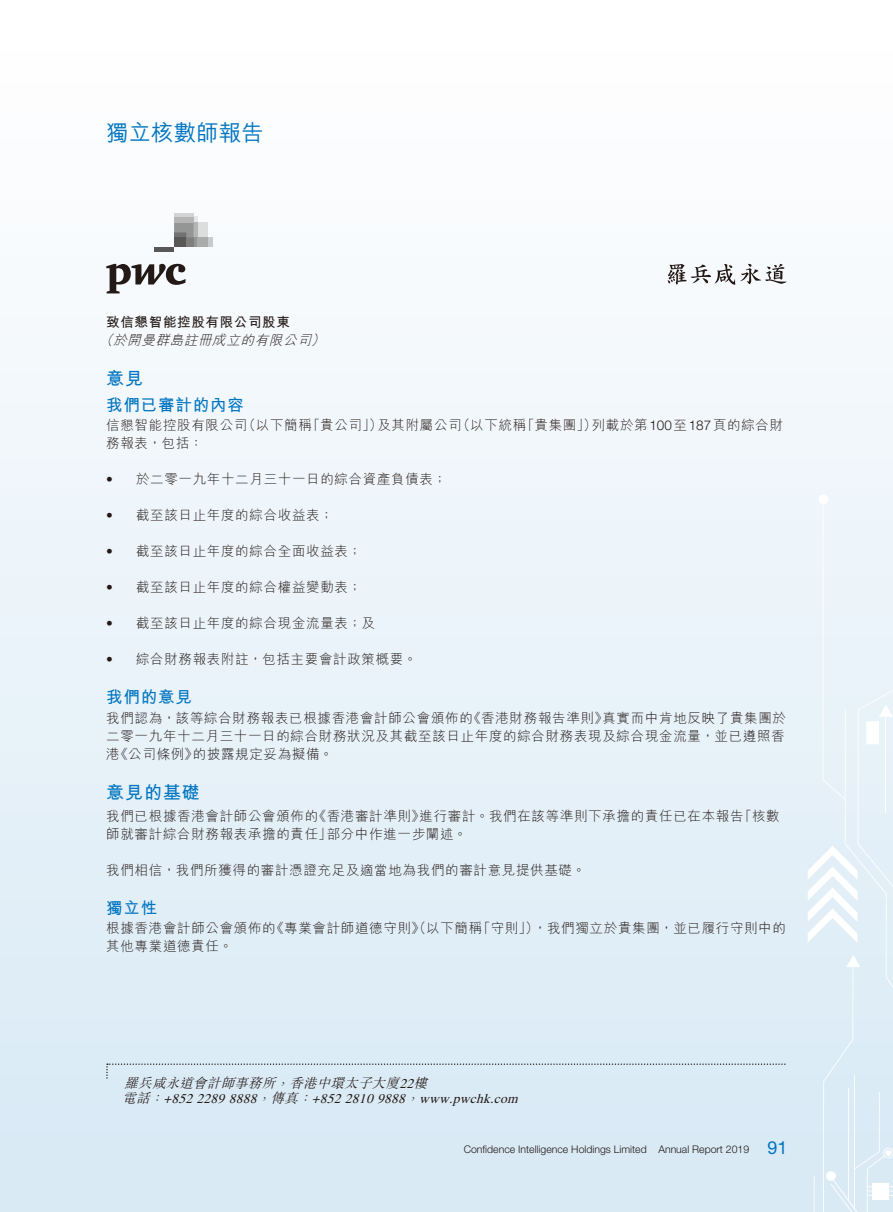
<style>
.page{position:relative;width:893px;height:1212px;background:#fff}
.page>*{position:absolute;margin:0;border:0;box-sizing:border-box;transform-origin:0 0}
.t1{font:500 22.5px "M Hei HK";color:#0075c1}
.t2{font:700 18px "M Hei HK";letter-spacing:.05em;color:#0075c1}
.t3{font:700 16.5px "M Hei HK";letter-spacing:.05em;color:#0075c1}
.t4{font:300 13.5px/18px "M Hei HK";letter-spacing:.05em;color:#231916}
.t5{font:italic 300 13.5px "M Hei HK";color:#231916}
.t6{font:700 13.5px "M Hei HK";letter-spacing:.05em;color:#231916}
.t7{font:italic 13.35px "Times LT Std";color:#231916}
.t8{font:italic 13.35px "M Sung HK Light E Ten B5 H";color:#231916}
.t9{font:300 10.5px "Helvetica Neue LT Std";color:#231916}
.s1{font-family:"Helvetica Neue LT Std"}
.s2{font-family:"Times LT Std"}
.s3{font-family:"M Sung HK Light E Ten B5 H"}
.s4{font-weight:400;font-size:18px;color:#0075c1}
</style>
<div class="page">
<div style="left:0;top:0;width:893px;height:1212px;background:linear-gradient(to bottom,#fff,#d7e9f5)"></div>
<svg style="left:808px;top:494px;width:85px;height:718px;background:#e5f0f8"></svg>
<svg style="left:668px;top:264px;width:119px;height:21px"></svg>
<svg style="left:106px;top:264px;width:80px;height:29px"></svg>
<div style="left:208px;top:237px;width:5px;height:10px;background:#c9cacb"></div>
<div style="left:198px;top:223px;width:10px;height:14px;background:#dcdddd"></div>
<div style="left:154px;top:247px;width:20px;height:5px;background:#595857"></div>
<div style="left:174px;top:237px;width:12px;height:10px;background:#595857"></div>
<div style="left:186px;top:237px;width:8px;height:10px;background:#7e7e7e"></div>
<svg style="left:194px;top:237px;width:4px;height:10px"></svg>
<div style="left:198px;top:237px;width:10px;height:10px;background:#ababac"></div>
<hr style="left:174px;top:213px;width:20px;height:3px;background:#d3d4d4">
<svg style="left:174px;top:216px;width:24px;height:21px"></svg>
<hr style="left:194px;top:223px;width:4px;height:14px;background:#b5b5b6">
<svg style="left:106px;top:1063px;width:680px;height:15px;background:#d5e4ee"></svg>
<h1 class="t1" style="left:106px;top:117px;width:159px">獨立核數師報告</h1>
<p class="t6" style="left:106px;top:313px;width:185px">致信懇智能控股有限公司股東</p>
<p class="t5" style="left:100px;top:334px;width:230px">（於開曼群島註冊成立的有限公司）</p>
<h2 class="t2" style="left:106px;top:366px;width:38px">意見</h2>
<p class="t3" style="left:106px;top:393px;width:139px">我們已審計的內容</p>
<p class="t4" style="left:106px;top:416px;width:678px">信懇智能控股有限公司（以下簡稱「貴公司」）及其附屬公司（以下統稱「貴集團」）列載於第<span class="s1">100</span>至<span class="s1">187</span>頁的綜合財務報表，包括：</p>
<p class="t4" style="left:106px;top:470px;width:342px"><span class="s1">•</span> 於二零一九年十二月三十一日的綜合資產負債表；</p>
<p class="t4" style="left:106px;top:506px;width:228px"><span class="s1">•</span> 截至該日止年度的綜合收益表；</p>
<p class="t4" style="left:106px;top:542px;width:257px"><span class="s1">•</span> 截至該日止年度的綜合全面收益表；</p>
<p class="t4" style="left:106px;top:578px;width:257px"><span class="s1">•</span> 截至該日止年度的綜合權益變動表；</p>
<p class="t4" style="left:106px;top:614px;width:270px"><span class="s1">•</span> 截至該日止年度的綜合現金流量表；及</p>
<p class="t4" style="left:106px;top:650px;width:312px"><span class="s1">•</span> 綜合財務報表附註，包括主要會計政策概要。</p>
<p class="t3" style="left:106px;top:685px;width:87px">我們的意見</p>
<p class="t4" style="left:106px;top:708px;width:681px;text-align:justify">我們認為，該等綜合財務報表已根據香港會計師公會頒佈的《香港財務報告準則》真實而中肯地反映了貴集團於二零一九年十二月三十一日的綜合財務狀況及其截至該日止年度的綜合財務表現及綜合現金流量，並已遵照香港《公司條例》的披露規定妥為擬備。</p>
<h2 class="t2" style="left:106px;top:779px;width:95px">意見的基礎</h2>
<p class="t4" style="left:106px;top:807px;width:675px">我們已根據香港會計師公會頒佈的《香港審計準則》進行審計。我們在該等準則下承擔的責任已在本報告「核數師就審計綜合財務報表承擔的責任」部分中作進一步闡述。</p>
<p class="t4" style="left:106px;top:861px;width:481px">我們相信，我們所獲得的審計憑證充足及適當地為我們的審計意見提供基礎。</p>
<p class="t3" style="left:106px;top:896px;width:53px">獨立性</p>
<p class="t4" style="left:106px;top:919px;width:681px">根據香港會計師公會頒佈的《專業會計師道德守則》（以下簡稱「守則」），我們獨立於貴集團，並已履行守則中的其他專業道德責任。</p>
<p class="t8" style="left:125px;top:1074px;width:309px">羅兵咸永道會計師事務所，香港中環太子大廈<span class="s2">22</span>樓</p>
<p class="t7" style="left:122px;top:1091px;width:401px"><span class="s3">電話：</span>+852 2289 8888<span class="s3">，傳真：</span>+852 2810 9888<span class="s3">，</span>www.pwchk.com</p>
<p class="t9" style="left:464px;top:1143px;width:325px">Confidence Intelligence Holdings Limited Annual Report 2019 <span class="s4">91</span></p>
</div>
